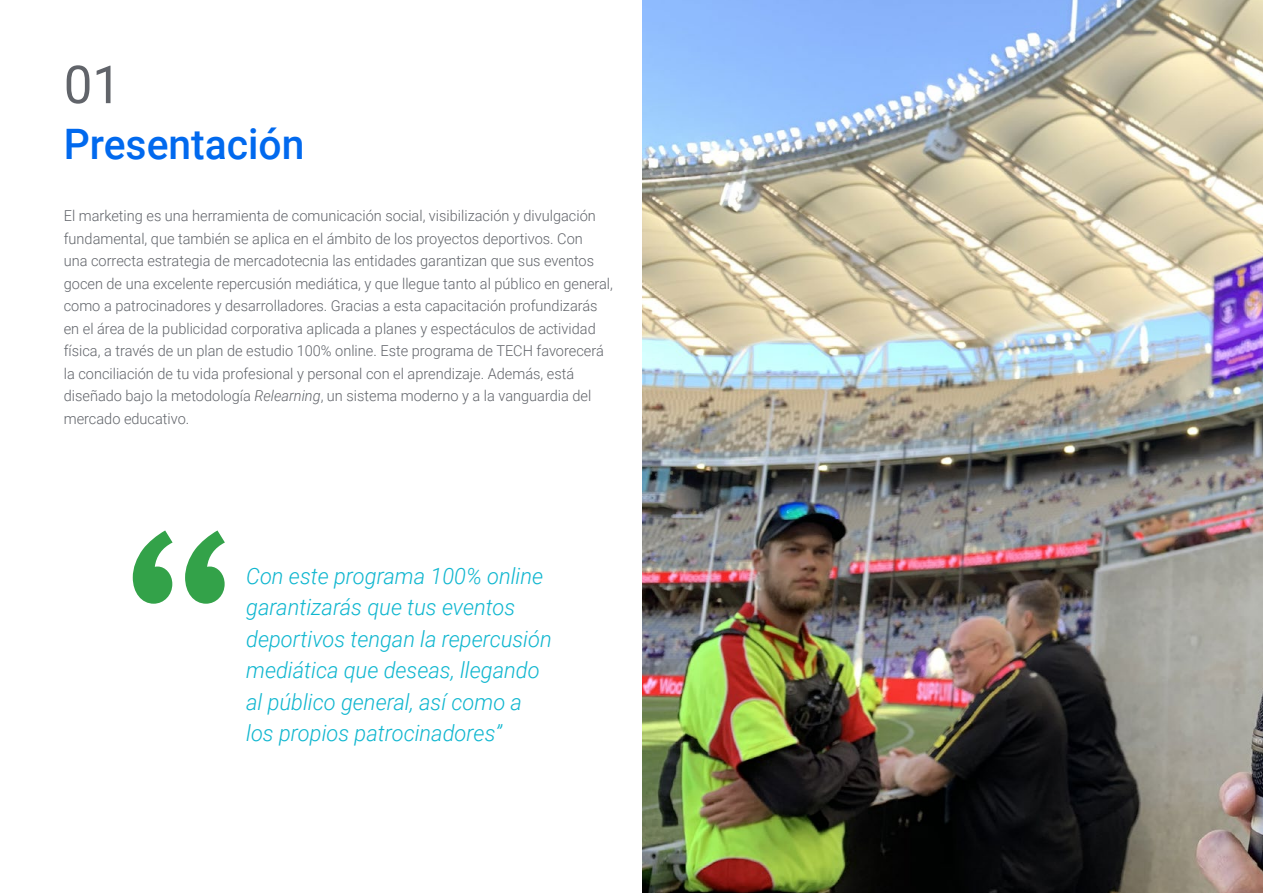
<style>
.page{position:relative;width:1263px;height:893px;background:#fff}
.page>*{position:absolute;margin:0;border:0;box-sizing:border-box;transform-origin:0 0}
.t1{font:52.5px "Roboto";color:#61646a}
.t2{font:500 42px "Roboto";color:#0169ee}
.t3{font:italic 300 22.5px/31.5px "Roboto";color:#0fb6cf}
.t4{font:300 15px/22.5px "Roboto";color:#61646a}
.s1{font-style:italic}
</style>
<div class="page">
<svg style="left:133px;top:530px;width:92px;height:74px"></svg>
<img style="left:642px;top:0;width:621px;height:893px">
<h1 class="t1" style="left:64px;top:48px;width:59px">01</h1>
<h2 class="t2" style="left:64px;top:115px;width:242px">Presentación</h2>
<p class="t4" style="left:64px;top:204px;width:551px">El marketing es una herramienta de comunicación social, visibilización y divulgación fundamental, que también se aplica en el ámbito de los proyectos deportivos. Con<br>una correcta estrategia de mercadotecnia las entidades garantizan que sus eventos gocen de una excelente repercusión mediática, y que llegue tanto al público en general, como a patrocinadores y desarrolladores. Gracias a esta capacitación profundizarás en el área de la publicidad corporativa aplicada a planes y espectáculos de actividad física, a través de un plan de estudio 100% online. Este programa de TECH favorecerá la conciliación de tu vida profesional y personal con el aprendizaje. Además, está diseñado bajo la metodología <span class="s1">Relearning</span>, un sistema moderno y a la vanguardia del mercado educativo.</p>
<h3 class="t3" style="left:246px;top:559px;width:307px">Con este programa 100% online garantizarás que tus eventos deportivos tengan la repercusión mediática que deseas, llegando al público general, así como a los propios patrocinadores”</h3>
</div>
